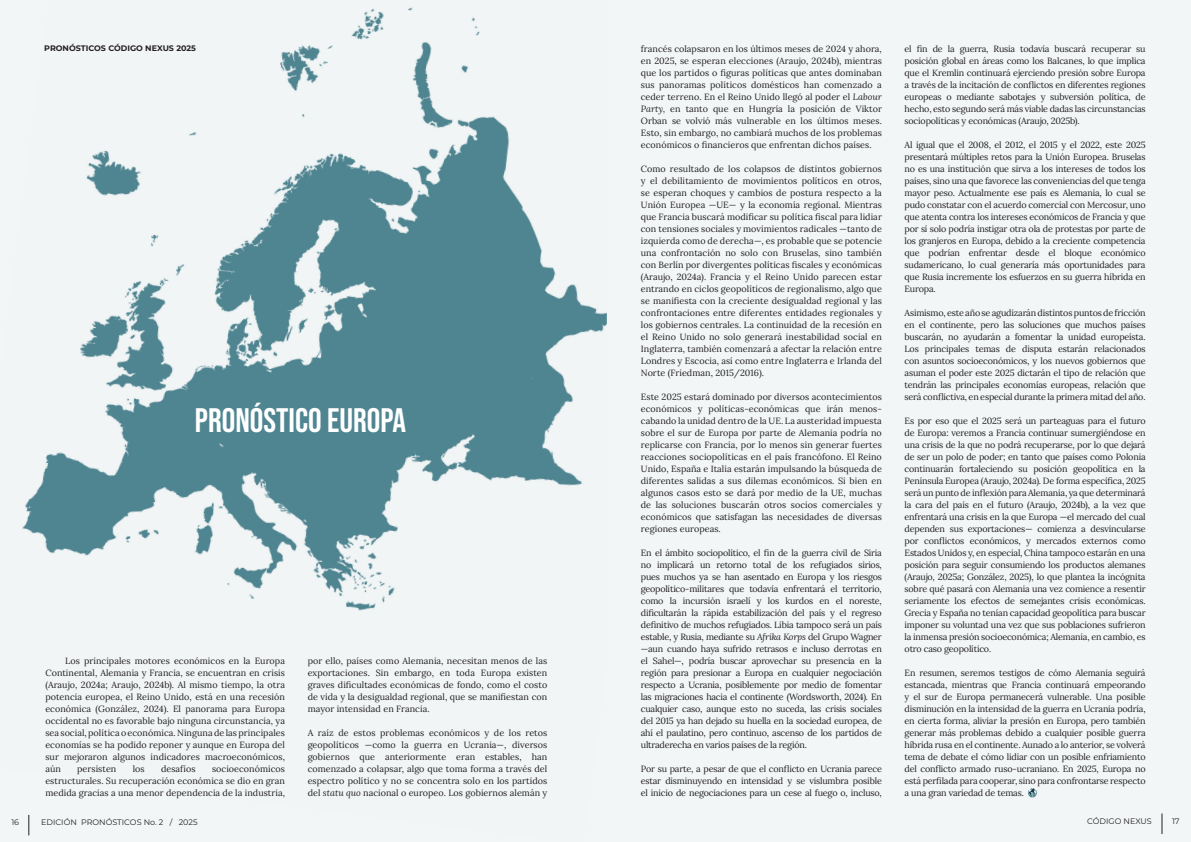
<style>
.page{position:relative;width:1191px;height:842px;background:#f2f6f7}
.page>*{position:absolute;margin:0;border:0;box-sizing:border-box;transform-origin:0 0}
.t1{font:34px "Bebas Neue";color:#fff}
.t2{font:9px/12px "Lora";letter-spacing:-.005em;color:#231f20;text-align:justify}
.t3{font:8px "Montserrat";color:#231f20}
.t4{font:700 8px "Montserrat";color:#231f20}
.s1{font-style:italic}
</style>
<div class="page">
<img style="left:22px;top:7px;width:585px;height:829px">
<svg style="left:29px;top:815px;width:1px;height:20px"></svg>
<svg style="left:1161px;top:813px;width:1px;height:21px"></svg>
<svg style="left:1028px;top:788px;width:8px;height:9px"></svg>
<p class="t4" style="left:44px;top:43px;width:153px">PRONÓSTICOS CÓDIGO NEXUS 2025</p>
<h1 class="t1" style="left:195px;top:401px;width:213px">PRONÓSTICO EUROPA</h1>
<p class="t2" style="left:45px;top:654px;width:241px;text-indent:20px">Los principales motores económicos en la Europa Continental, Alemania y Francia, se encuentran en crisis (Araujo, 2024a; Araujo, 2024b). Al mismo tiempo, la otra potencia europea, el Reino Unido, está en una recesión económica (González, 2024). El panorama para Europa occidental no es favorable bajo ninguna circunstancia, ya sea social, política o económica. Ninguna de las principales economías se ha podido reponer y aunque en Europa del sur mejoraron algunos indicadores macroeconómicos, aún</p>
<p class="t2" style="left:45px;top:762px;width:241px;text-indent:167px">socioeconómicos estructurales. Su recuperación económica se dio en gran medida gracias a una menor dependencia de la industria,</p>
<p class="t2" style="left:77px;top:762px;width:41px">persisten</p>
<p class="t2" style="left:133px;top:762px;width:13px">los</p>
<p class="t2" style="left:161px;top:762px;width:36px">desafíos</p>
<p class="t2" style="left:308px;top:654px;width:241px">por ello, países como Alemania, necesitan menos de las exportaciones. Sin embargo, en toda Europa existen graves dificultades económicas de fondo, como el costo de vida y la desigualdad regional, que se manifiestan con mayor intensidad en Francia.</p>
<p class="t2" style="left:308px;top:726px;width:241px">A raíz de estos problemas económicos y de los retos geopolíticos —como la guerra en Ucrania—, diversos gobiernos que anteriormente eran estables, han comenzado a colapsar, algo que toma forma a través del espectro político y no se concentra solo en los partidos del <span class="s1">statu quo</span> nacional o europeo. Los gobiernos alemán y</p>
<p class="t2" style="left:641px;top:43px;width:242px">francés colapsaron en los últimos meses de 2024 y ahora, en 2025, se esperan elecciones (Araujo, 2024b), mientras que los partidos o figuras políticas que antes dominaban sus panoramas políticos domésticos han comenzado a ceder terreno. En el Reino Unido llegó al poder el <span class="s1">Labour Party,</span> en tanto que en Hungría la posición de Viktor Orban se volvió más vulnerable en los últimos meses.<br>Esto, sin embargo, no cambiará muchos de los problemas económicos o financieros que enfrentan dichos países.</p>
<p class="t2" style="left:641px;top:163px;width:242px">Como resultado de los colapsos de distintos gobiernos y el debilitamiento de movimientos políticos en otros, se esperan choques y cambios de postura respecto a la Unión Europea —UE— y la economía regional. Mientras que Francia buscará modificar su política fiscal para lidiar con tensiones sociales y movimientos radicales —tanto de izquierda como de derecha—, es probable que se potencie una confrontación no solo con Bruselas, sino también con Berlín por divergentes políticas fiscales y económicas (Araujo, 2024a). Francia y el Reino Unido parecen estar entrando en ciclos geopolíticos de regionalismo, algo que se manifiesta con la creciente desigualdad regional y las confrontaciones entre diferentes entidades regionales y los gobiernos centrales. La continuidad de la recesión en el Reino Unido no solo generará inestabilidad social en Inglaterra, también comenzará a afectar la relación entre Londres y Escocia, así como entre Inglaterra e Irlanda del Norte (Friedman, 2015/2016).</p>
<p class="t2" style="left:641px;top:391px;width:242px">Este 2025 estará dominado por diversos acontecimientos económicos y políticas-económicas que irán menos&shy;cabando la unidad dentro de la UE. La austeridad impuesta sobre el sur de Europa por parte de Alemania podría no replicarse con Francia, por lo menos sin generar fuertes reacciones sociopolíticas en el país francófono. El Reino Unido, España e Italia estarán impulsando la búsqueda de diferentes salidas a sus dilemas económicos. Si bien en algunos casos esto se dará por medio de la UE, muchas de las soluciones buscarán otros socios comerciales y económicos que satisfagan las necesidades de diversas regiones europeas.</p>
<p class="t2" style="left:641px;top:547px;width:242px">En el ámbito sociopolítico, el fin de la guerra civil de Siria no implicará un retorno total de los refugiados sirios, pues muchos ya se han asentado en Europa y los riesgos geopolítico-militares que todavía enfrentará el territorio, como la incursión israelí y los kurdos en el noreste, dificultarán la rápida estabilización del país y el regreso definitivo de muchos refugiados. Libia tampoco será un país estable, y Rusia, mediante su <span class="s1">Afrika Korps</span> del Grupo Wagner —aun cuando haya sufrido retrasos e incluso derrotas en el Sahel—, podría buscar aprovechar su presencia en la región para presionar a Europa en cualquier negociación respecto a Ucrania, posiblemente por medio de fomentar las migraciones hacia el continente (Wordsworth, 2024). En cualquier caso, aunque esto no suceda, las crisis sociales del 2015 ya han dejado su huella en la sociedad europea, de ahí el paulatino, pero continuo, ascenso de los partidos de ultraderecha en varios países de la región.</p>
<p class="t2" style="left:641px;top:762px;width:242px">Por su parte, a pesar de que el conflicto en Ucrania parece estar disminuyendo en intensidad y se vislumbra posible el inicio de negociaciones para un cese al fuego o, incluso,</p>
<p class="t2" style="left:904px;top:42px;width:242px">el fin de la guerra, Rusia todavía buscará recuperar su posición global en áreas como los Balcanes, lo que implica que el Kremlin continuará ejerciendo presión sobre Europa a través de la incitación de conflictos en diferentes regiones europeas o mediante sabotajes y subversión política, de hecho, esto segundo será más viable dadas las circunstancias sociopolíticas y económicas (Araujo, 2025b).</p>
<p class="t2" style="left:904px;top:138px;width:242px">Al igual que el 2008, el 2012, el 2015 y el 2022, este 2025 presentará múltiples retos para la Unión Europea. Bruselas no es una institución que sirva a los intereses de todos los países, sino una que favorece las conveniencias del que tenga mayor peso. Actualmente ese país es Alemania, lo cual se pudo constatar con el acuerdo comercial con Mercosur, uno que atenta contra los intereses económicos de Francia y que por sí solo podría instigar otra ola de protestas por parte de los granjeros en Europa, debido a la creciente competencia que podrían enfrentar desde el bloque económico sudamericano, lo cual generaría más oportunidades para que Rusia incremente los esfuerzos en su guerra híbrida en Europa.</p>
<p class="t2" style="left:904px;top:306px;width:242px">Asimismo, este año se agudizarán distintos puntos de fricción en el continente, pero las soluciones que muchos países buscarán, no ayudarán a fomentar la unidad europeísta.<br>Los principales temas de disputa estarán relacionados con asuntos socioeconómicos, y los nuevos gobiernos que asuman el poder este 2025 dictarán el tipo de relación que tendrán las principales economías europeas, relación que será conflictiva, en especial durante la primera mitad del año.</p>
<p class="t2" style="left:904px;top:414px;width:242px">Es por eso que el 2025 será un parteaguas para el futuro de Europa: veremos a Francia continuar sumergiéndose en una crisis de la que no podrá recuperarse, por lo que dejará de ser un polo de poder; en tanto que países como Polonia continuarán fortaleciendo su posición geopolítica en la Península Europea (Araujo, 2024a). De forma específica, 2025 será un punto de inflexión para Alemania, ya que determinará la cara del país en el futuro (Araujo, 2024b), a la vez que enfrentará una crisis en la que Europa —el mercado del cual dependen sus exportaciones— comienza a desvincularse por conflictos económicos, y mercados externos como Estados Unidos y, en especial, China tampoco estarán en una posición para seguir consumiendo los productos alemanes (Araujo, 2025a; González, 2025), lo que plantea la incógnita sobre qué pasará con Alemania una vez comience a resentir seriamente los efectos de semejantes crisis económicas.<br>Grecia y España no tenían capacidad geopolítica para buscar imponer su voluntad una vez que sus poblaciones sufrieron la inmensa presión socioeconómica; Alemania, en cambio, es otro caso geopolítico.</p>
<p class="t2" style="left:904px;top:666px;width:242px">En resumen, seremos testigos de cómo Alemania seguirá estancada, mientras que Francia continuará empeorando y el sur de Europa permanecerá vulnerable. Una posible disminución en la intensidad de la guerra en Ucrania podría, en cierta forma, aliviar la presión en Europa, pero también generar más problemas debido a cualquier posible guerra híbrida rusa en el continente. Aunado a lo anterior, se volverá tema de debate el cómo lidiar con un posible enfriamiento del conflicto armado ruso-ucraniano. En 2025, Europa no está perfilada para cooperar, sino para confrontarse respecto a una gran variedad de temas.</p>
<p class="t3" style="left:11px;top:817px;width:9px">16</p>
<p class="t3" style="left:41px;top:817px;width:158px">EDICIÓN PRONÓSTICOS No. 2 / 2025</p>
<p class="t3" style="left:1087px;top:816px;width:66px">CÓDIGO NEXUS</p>
<p class="t3" style="left:1172px;top:816px;width:9px">17</p>
</div>
